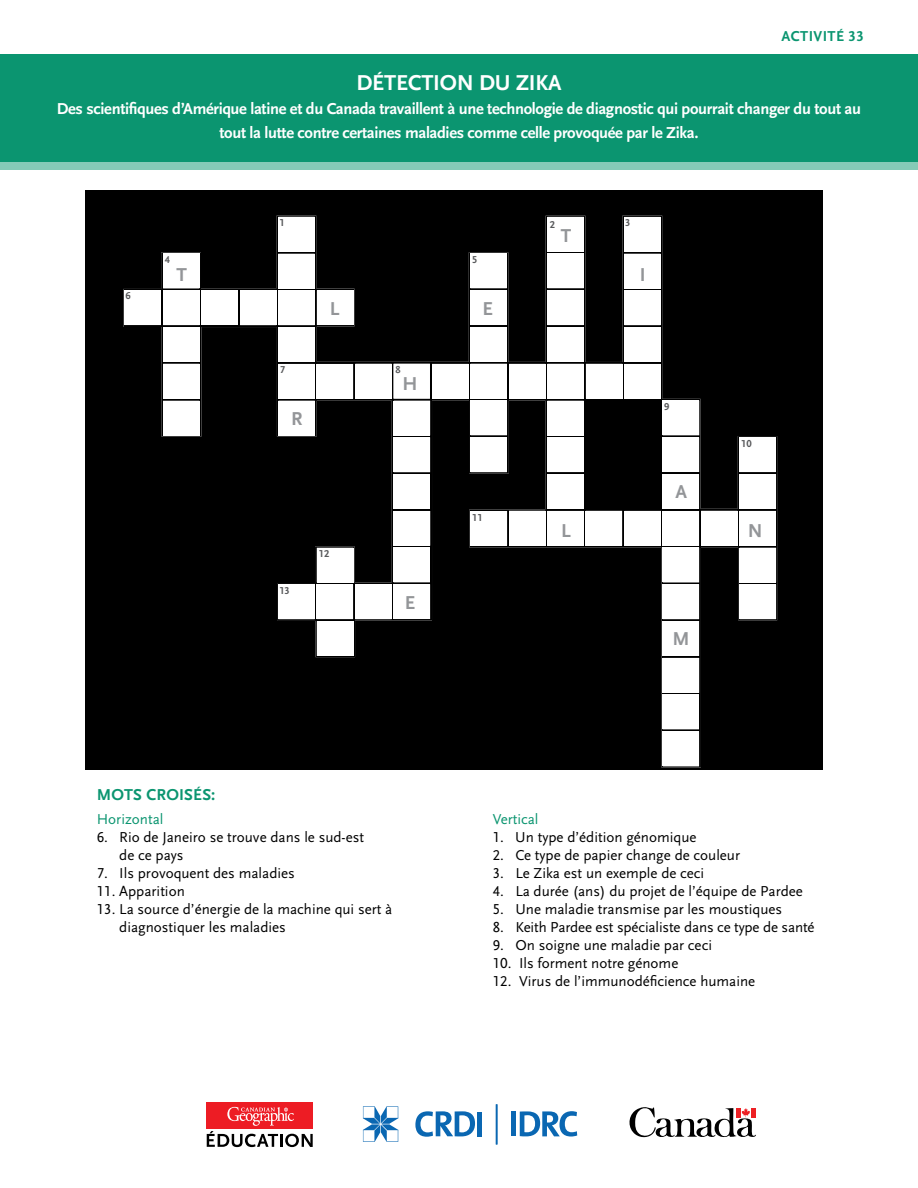
<style>
.page{position:relative;width:918px;height:1188px;background:#fff}
.page>*{position:absolute;margin:0;border:0;box-sizing:border-box;transform-origin:0 0}
.t1{font:700 22.5px "Scala Sans LF";letter-spacing:-.01em;color:#fff}
.t2{font:700 19.5px "Scala Sans LF";color:#939598}
.t3{font:700 16.5px/24px "Scala Sans LF";letter-spacing:-.02em;color:#fff;text-align:center}
.t4{font:700 16.5px "Scala Sans LF";letter-spacing:.01em;color:#0b9570}
.t5{font:15px/18px "Scala Sans LF";color:#000}
.t6{font:15px "Scala Sans LF";color:#0b9570}
.t7{font:700 15px "Scala Sans LF";letter-spacing:.025em;color:#0b9570}
.t8{font:700 10.5px "Scala Sans LF";color:#58595b}
</style>
<div class="page">
<div style="left:85px;top:190px;width:737px;height:580px;background:#000"></div>
<svg style="left:123px;top:216px;width:654px;height:551px"></svg>
<div style="left:547px;top:511px;width:37px;height:35px;background:#fff"></div>
<div style="left:509px;top:511px;width:36px;height:35px;background:#fff"></div>
<div style="left:471px;top:511px;width:36px;height:35px;background:#fff"></div>
<div style="left:394px;top:511px;width:36px;height:35px;background:#fff"></div>
<div style="left:740px;top:474px;width:36px;height:35px;background:#fff"></div>
<div style="left:663px;top:474px;width:36px;height:35px;background:#fff"></div>
<div style="left:548px;top:474px;width:36px;height:35px;background:#fff"></div>
<div style="left:394px;top:474px;width:36px;height:35px;background:#fff"></div>
<div style="left:740px;top:437px;width:36px;height:35px;background:#fff"></div>
<div style="left:663px;top:437px;width:36px;height:35px;background:#fff"></div>
<div style="left:547px;top:437px;width:37px;height:35px;background:#fff"></div>
<div style="left:471px;top:437px;width:36px;height:35px;background:#fff"></div>
<div style="left:394px;top:437px;width:36px;height:35px;background:#fff"></div>
<div style="left:663px;top:401px;width:36px;height:34px;background:#fff"></div>
<div style="left:547px;top:401px;width:37px;height:34px;background:#fff"></div>
<div style="left:663px;top:731px;width:36px;height:35px;background:#fff"></div>
<div style="left:663px;top:695px;width:36px;height:34px;background:#fff"></div>
<div style="left:663px;top:658px;width:36px;height:35px;background:#fff"></div>
<div style="left:663px;top:621px;width:36px;height:35px;background:#fff"></div>
<div style="left:317px;top:621px;width:36px;height:35px;background:#fff"></div>
<div style="left:740px;top:584px;width:36px;height:35px;background:#fff"></div>
<div style="left:663px;top:584px;width:36px;height:35px;background:#fff"></div>
<div style="left:394px;top:584px;width:36px;height:35px;background:#fff"></div>
<div style="left:355px;top:584px;width:37px;height:35px;background:#fff"></div>
<div style="left:317px;top:584px;width:36px;height:35px;background:#fff"></div>
<div style="left:278px;top:584px;width:37px;height:35px;background:#fff"></div>
<div style="left:740px;top:548px;width:36px;height:34px;background:#fff"></div>
<div style="left:663px;top:548px;width:36px;height:34px;background:#fff"></div>
<div style="left:394px;top:548px;width:36px;height:34px;background:#fff"></div>
<div style="left:317px;top:548px;width:36px;height:34px;background:#fff"></div>
<div style="left:740px;top:511px;width:36px;height:35px;background:#fff"></div>
<div style="left:701px;top:511px;width:36px;height:35px;background:#fff"></div>
<div style="left:663px;top:511px;width:36px;height:35px;background:#fff"></div>
<div style="left:624px;top:511px;width:37px;height:35px;background:#fff"></div>
<div style="left:586px;top:511px;width:36px;height:35px;background:#fff"></div>
<div style="left:278px;top:327px;width:37px;height:35px;background:#fff"></div>
<div style="left:163px;top:327px;width:37px;height:35px;background:#fff"></div>
<div style="left:624px;top:290px;width:37px;height:35px;background:#fff"></div>
<div style="left:547px;top:290px;width:37px;height:35px;background:#fff"></div>
<div style="left:471px;top:290px;width:36px;height:35px;background:#fff"></div>
<div style="left:317px;top:290px;width:36px;height:35px;background:#fff"></div>
<div style="left:278px;top:290px;width:37px;height:35px;background:#fff"></div>
<div style="left:240px;top:290px;width:36px;height:35px;background:#fff"></div>
<div style="left:202px;top:290px;width:36px;height:35px;background:#fff"></div>
<div style="left:163px;top:290px;width:37px;height:35px;background:#fff"></div>
<div style="left:125px;top:290px;width:36px;height:35px;background:#fff"></div>
<div style="left:624px;top:254px;width:37px;height:34px;background:#fff"></div>
<div style="left:547px;top:253px;width:37px;height:35px;background:#fff"></div>
<div style="left:470px;top:254px;width:37px;height:34px;background:#fff"></div>
<div style="left:278px;top:254px;width:37px;height:34px;background:#fff"></div>
<div style="left:163px;top:253px;width:36px;height:35px;background:#fff"></div>
<div style="left:624px;top:217px;width:37px;height:35px;background:#fff"></div>
<div style="left:547px;top:217px;width:37px;height:34px;background:#fff"></div>
<div style="left:278px;top:217px;width:37px;height:35px;background:#fff"></div>
<div style="left:471px;top:401px;width:36px;height:34px;background:#fff"></div>
<div style="left:394px;top:401px;width:36px;height:34px;background:#fff"></div>
<div style="left:279px;top:401px;width:36px;height:34px;background:#fff"></div>
<div style="left:163px;top:401px;width:36px;height:34px;background:#fff"></div>
<div style="left:624px;top:364px;width:37px;height:35px;background:#fff"></div>
<div style="left:586px;top:364px;width:36px;height:35px;background:#fff"></div>
<div style="left:547px;top:364px;width:37px;height:35px;background:#fff"></div>
<div style="left:509px;top:364px;width:36px;height:35px;background:#fff"></div>
<div style="left:470px;top:364px;width:37px;height:35px;background:#fff"></div>
<div style="left:432px;top:364px;width:37px;height:35px;background:#fff"></div>
<div style="left:355px;top:364px;width:37px;height:35px;background:#fff"></div>
<div style="left:317px;top:364px;width:36px;height:35px;background:#fff"></div>
<div style="left:278px;top:364px;width:37px;height:35px;background:#fff"></div>
<div style="left:163px;top:364px;width:37px;height:35px;background:#fff"></div>
<div style="left:624px;top:327px;width:37px;height:35px;background:#fff"></div>
<div style="left:548px;top:327px;width:36px;height:35px;background:#fff"></div>
<div style="left:471px;top:327px;width:36px;height:35px;background:#fff"></div>
<svg style="left:394px;top:364px;width:36px;height:35px"></svg>
<div style="left:511px;top:1111px;width:5px;height:25px;background:#0a67b2"></div>
<svg style="left:520px;top:1111px;width:57px;height:26px"></svg>
<svg style="left:415px;top:1111px;width:60px;height:26px"></svg>
<div style="left:477px;top:1112px;width:5px;height:25px;background:#0a67b2"></div>
<svg style="left:363px;top:1106px;width:35px;height:36px"></svg>
<hr style="left:496px;top:1104px;width:2px;height:40px;background:#0a67b2">
<div style="left:206px;top:1102px;width:107px;height:27px;background:#ed1c24"></div>
<svg style="left:207px;top:1107px;width:106px;height:40px"></svg>
<svg style="left:629px;top:1107px;width:127px;height:31px"></svg>
<div style="left:0;top:121px;width:918px;height:49px;background:#85cab7"></div>
<div style="left:0;top:54px;width:918px;height:108px;background:#0b9570"></div>
<p class="t7" style="left:782px;top:28px;width:84px">ACTIVITÉ 33</p>
<h1 class="t1" style="left:357px;top:70px;width:206px">DÉTECTION DU ZIKA</h1>
<p class="t3" style="left:57px;top:97px;width:806px">Des scientifiques d’Amérique latine et du Canada travaillent à une technologie de diagnostic qui pourrait changer du tout au tout la lutte contre certaines maladies comme celle provoquée par le Zika.</p>
<p class="t8" style="left:125px;top:290px;width:7px">6</p>
<p class="t8" style="left:165px;top:254px;width:7px">4</p>
<h2 class="t2" style="left:176px;top:264px;width:12px">T</h2>
<p class="t8" style="left:280px;top:217px;width:7px">1</p>
<h2 class="t2" style="left:330px;top:298px;width:11px">L</h2>
<p class="t8" style="left:280px;top:364px;width:7px">7</p>
<p class="t8" style="left:396px;top:364px;width:7px">8</p>
<h2 class="t2" style="left:291px;top:408px;width:13px">R</h2>
<p class="t8" style="left:279px;top:585px;width:12px">13</p>
<p class="t8" style="left:319px;top:548px;width:12px">12</p>
<h2 class="t2" style="left:403px;top:373px;width:17px">H</h2>
<h2 class="t2" style="left:405px;top:593px;width:12px">E</h2>
<p class="t8" style="left:472px;top:254px;width:7px">5</p>
<h2 class="t2" style="left:482px;top:298px;width:12px">E</h2>
<p class="t8" style="left:472px;top:512px;width:12px">11</p>
<p class="t8" style="left:550px;top:219px;width:7px">2</p>
<h2 class="t2" style="left:561px;top:225px;width:12px">T</h2>
<h2 class="t2" style="left:561px;top:520px;width:11px">L</h2>
<p class="t8" style="left:625px;top:217px;width:7px">3</p>
<h2 class="t2" style="left:640px;top:264px;width:7px">I</h2>
<p class="t8" style="left:664px;top:401px;width:7px">9</p>
<h2 class="t2" style="left:675px;top:481px;width:13px">A</h2>
<h2 class="t2" style="left:673px;top:628px;width:19px">M</h2>
<p class="t8" style="left:741px;top:438px;width:12px">10</p>
<h2 class="t2" style="left:748px;top:520px;width:16px">N</h2>
<p class="t4" style="left:97px;top:786px;width:120px">MOTS CROISÉS:</p>
<p class="t6" style="left:97px;top:811px;width:68px">Horizontal</p>
<p class="t5" style="left:119px;top:829px;width:246px;text-indent:-22px">6. Rio de Janeiro se trouve dans le sud-est de ce pays</p>
<p class="t5" style="left:97px;top:865px;width:200px">7. Ils provoquent des maladies</p>
<p class="t5" style="left:97px;top:883px;width:90px">11. Apparition</p>
<p class="t5" style="left:119px;top:901px;width:275px;text-indent:-22px">13. La source d’énergie de la machine qui sert à diagnostiquer les maladies</p>
<p class="t6" style="left:493px;top:811px;width:47px">Vertical</p>
<p class="t5" style="left:493px;top:829px;width:205px">1. Un type d’édition génomique</p>
<p class="t5" style="left:493px;top:847px;width:249px">2. Ce type de papier change de couleur</p>
<p class="t5" style="left:493px;top:865px;width:213px">3. Le Zika est un exemple de ceci</p>
<p class="t5" style="left:493px;top:883px;width:312px">4. La durée (ans) du projet de l’équipe de Pardee</p>
<p class="t5" style="left:493px;top:901px;width:291px">5. Une maladie transmise par les moustiques</p>
<p class="t5" style="left:493px;top:919px;width:323px">8. Keith Pardee est spécialiste dans ce type de santé</p>
<p class="t5" style="left:493px;top:937px;width:221px">9. On soigne une maladie par ceci</p>
<p class="t5" style="left:493px;top:955px;width:187px">10. Ils forment notre génome</p>
<p class="t5" style="left:493px;top:973px;width:264px">12. Virus de l’immunodéficience humaine</p>
</div>
